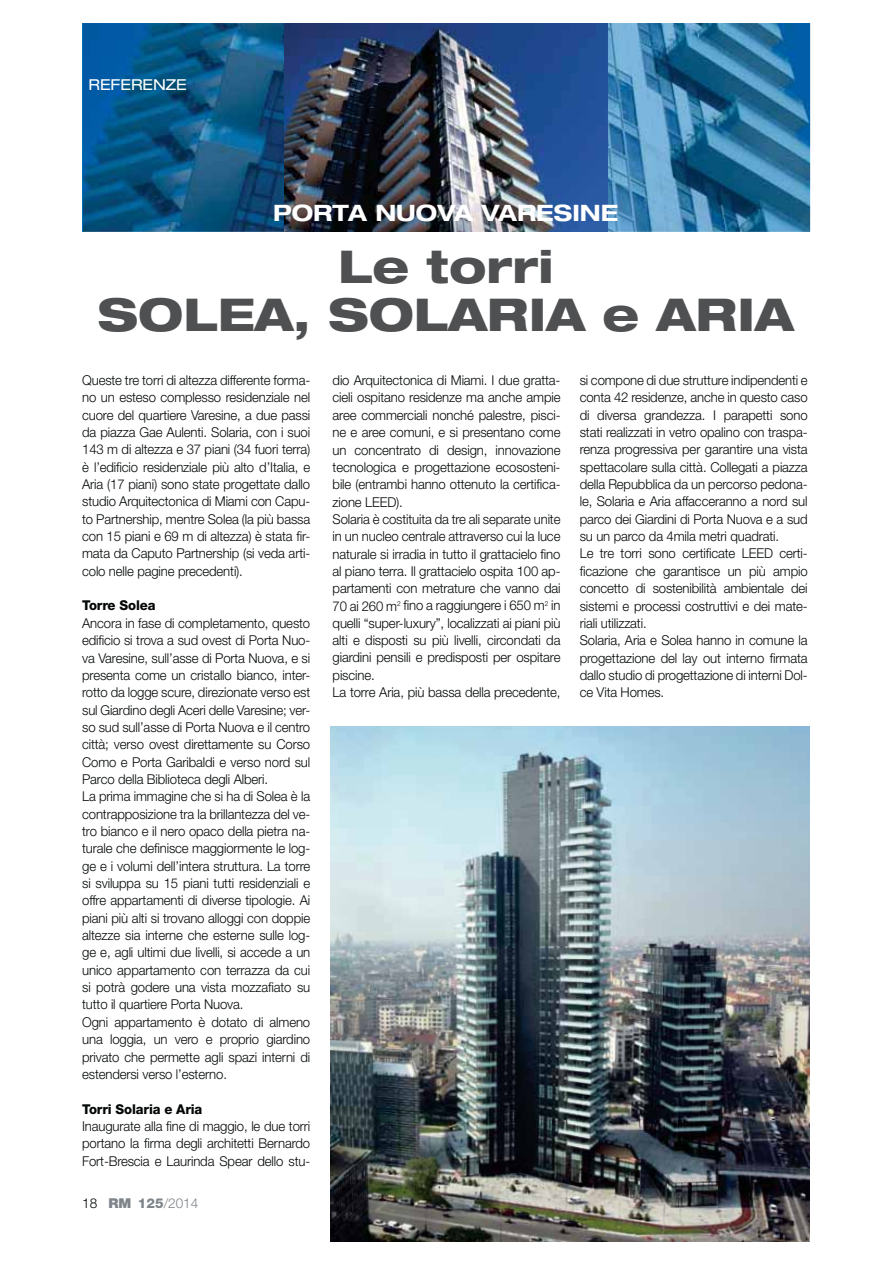
<style>
.page{position:relative;width:893px;height:1263px;background:#fff}
.page>*{position:absolute;margin:0;border:0;box-sizing:border-box;transform-origin:0 0}
.t1{font:800 expanded 45.3px/48.3px "Helvetica Neue LT Std";color:#4f5052;text-align:center}
.t2{font:700 expanded 22.65px "Helvetica Neue LT Std";color:#fff}
.t3{font:expanded 15.15px "Helvetica Neue LT Std";color:#fff}
.t4{font:300 13.5px/17.4px "Helvetica Neue LT Std";letter-spacing:-.01em;color:#030806}
.t5{font:800 13.5px "Helvetica Neue LT Std";letter-spacing:-.01em;color:#030806}
.t6{font:300 13.5px "Helvetica Neue LT Std";color:#7d848a}
.s1{color:#030806}
.s2{font-weight:900}
.s3{font-weight:800}
</style>
<div class="page">
<img style="left:83px;top:23px;width:727px;height:209px">
<img style="left:284px;top:23px;width:323px;height:209px">
<img style="left:331px;top:726px;width:478px;height:515px">
<p class="t3" style="left:89px;top:76px;width:100px">REFERENZE</p>
<h2 class="t2" style="left:273px;top:200px;width:347px">PORTA NUOVA VARESINE</h2>
<h1 class="t1" style="left:98px;top:247px;width:697px">Le torri<br>SOLEA, SOLARIA e ARIA</h1>
<p class="t4" style="left:82px;top:373px;width:229px;text-align:justify">Queste tre torri di altezza differente forma&shy;no un esteso complesso residenziale nel cuore del quartiere Varesine, a due passi da piazza Gae Aulenti. Solaria, con i suoi 143 m di altezza e 37 piani (34 fuori terra) è l’edificio residenziale più alto d’Italia, e Aria (17 piani) sono state progettate dallo studio Arquitectonica di Miami con Capu&shy;to Partnership, mentre Solea (la più bassa con 15 piani e 69 m di altezza) è stata fir&shy;mata da Caputo Partnership (si veda arti&shy;colo nelle pagine precedenti).</p>
<p class="t5" style="left:82px;top:601px;width:75px">Torre Solea</p>
<p class="t4" style="left:82px;top:616px;width:230px">Ancora in fase di completamento, questo edificio si trova a sud ovest di Porta Nuo&shy;va Varesine, sull’asse di Porta Nuova, e si presenta come un cristallo bianco, inter&shy;rotto da logge scure, direzionate verso est sul Giardino degli Aceri delle Varesine; ver&shy;so sud sull’asse di Porta Nuova e il centro città; verso ovest direttamente su Corso Como e Porta Garibaldi e verso nord sul Parco della Biblioteca degli Alberi.<br>La prima immagine che si ha di Solea è la contrapposizione tra la brillantezza del ve&shy;tro bianco e il nero opaco della pietra na&shy;turale che definisce maggiormente le log&shy;ge e i volumi dell’intera struttura. La torre si sviluppa su 15 piani tutti residenziali e offre appartamenti di diverse tipologie. Ai piani più alti si trovano alloggi con doppie altezze sia interne che esterne sulle log&shy;ge e, agli ultimi due livelli, si accede a un unico appartamento con terrazza da cui si potrà godere una vista mozzafiato su tutto il quartiere Porta Nuova.<br>Ogni appartamento è dotato di almeno una loggia, un vero e proprio giardino privato che permette agli spazi interni di estendersi verso l’esterno.</p>
<p class="t5" style="left:82px;top:1104px;width:122px">Torri Solaria e Aria</p>
<p class="t4" style="left:82px;top:1119px;width:229px;text-align:justify">Inaugurate alla fine di maggio, le due torri portano la firma degli architetti Bernardo Fort-Brescia e Laurinda Spear dello stu-</p>
<p class="t6" style="left:82px;top:1198px;width:118px"><span class="s1">18</span> <span class="s2">RM</span> <span class="s3">125</span>/2014</p>
<p class="t4" style="left:332px;top:373px;width:229px">dio Arquitectonica di Miami. I due gratta&shy;cieli ospitano residenze ma anche ampie aree commerciali nonché palestre, pisci&shy;ne e aree comuni, e si presentano come un concentrato di design, innovazione tecnologica e progettazione ecososteni&shy;bile (entrambi hanno ottenuto la certifica&shy;zione LEED).<br>Solaria è costituita da tre ali separate unite in un nucleo centrale attraverso cui la luce naturale si irradia in tutto il grattacielo fino al piano terra. Il grattacielo ospita 100 ap&shy;partamenti con metrature che vanno dai 70 ai 260 m<sup>2</sup> fino a raggiungere i 650 m<sup>2</sup> in quelli “super-luxury”, localizzati ai piani più alti e disposti su più livelli, circondati da giardini pensili e predisposti per ospitare piscine.<br>La torre Aria, più bassa della precedente,</p>
<p class="t4" style="left:579px;top:373px;width:229px">si compone di due strutture indipendenti e conta 42 residenze, anche in questo caso di diversa grandezza. I parapetti sono stati realizzati in vetro opalino con traspa&shy;renza progressiva per garantire una vista spettacolare sulla città. Collegati a piazza della Repubblica da un percorso pedona&shy;le, Solaria e Aria affacceranno a nord sul parco dei Giardini di Porta Nuova e a sud su un parco da 4mila metri quadrati.<br>Le tre torri sono certificate LEED certi&shy;ficazione che garantisce un più ampio concetto di sostenibilità ambientale dei sistemi e processi costruttivi e dei mate&shy;riali utilizzati.<br>Solaria, Aria e Solea hanno in comune la progettazione del lay out interno firmata dallo studio di progettazione di interni Dol&shy;ce Vita Homes.</p>
</div>
